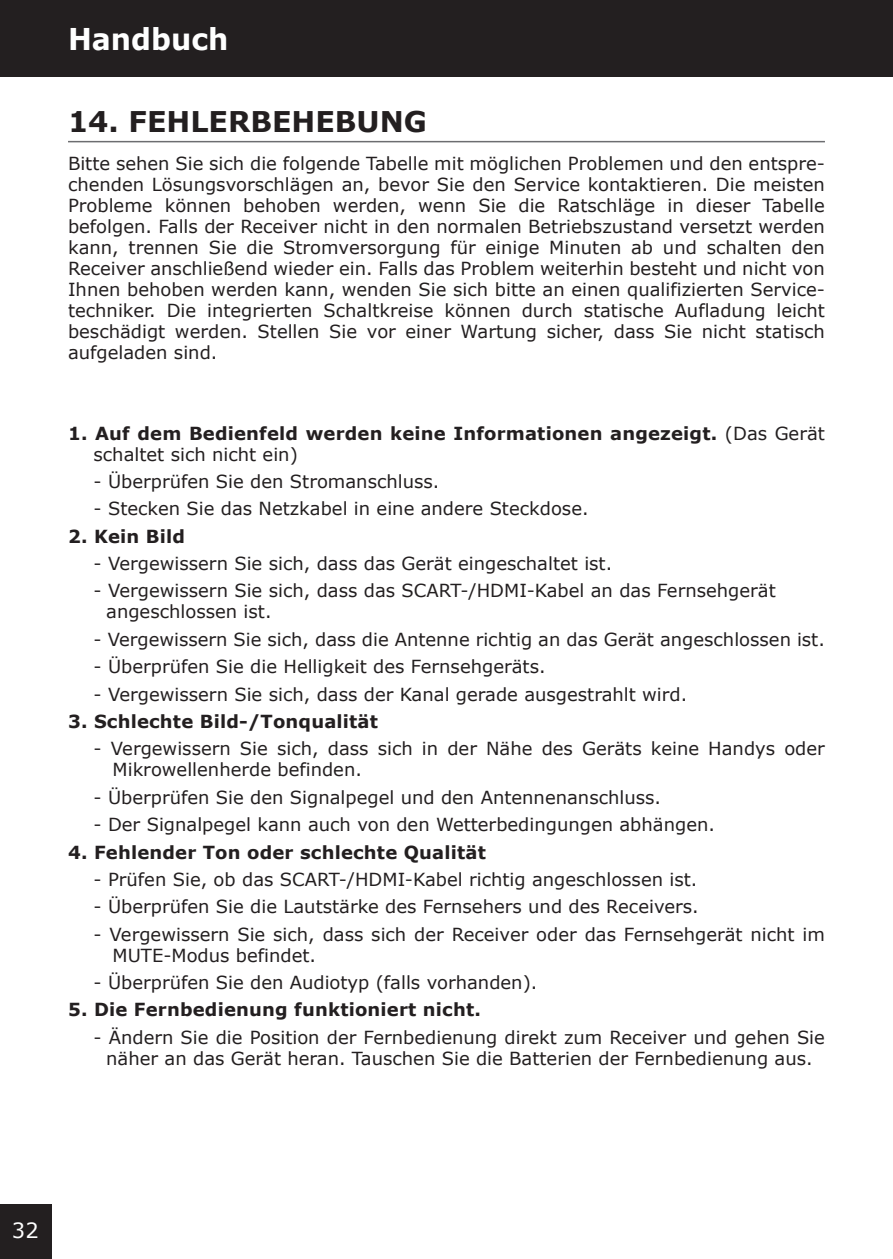
<style>
.page{position:relative;width:893px;height:1259px;background:#fff}
.page>*{position:absolute;margin:0;border:0;box-sizing:border-box;transform-origin:0 0}
.t1{font:700 30px "Verdana";color:#fff;scale:.95 1}
.Kapitel_Headline_Underline{font:700 28.5px "Verdana";color:#231f20}
.t2{font:21px "Verdana";color:#fff}
.Aufzählung{font:18px/21px "Verdana";color:#231f20}
.Aufzählung-2{font:700 18px/21px "Verdana";letter-spacing:.01em;color:#231f20}
.s1{font-weight:400}
</style>
<div class="page">
<div style="left:0;top:0;width:893px;height:77px;background:#231f20"></div>
<div style="left:0;top:1203px;width:52px;height:56px;background:#231f20"></div>
<hr style="left:68px;top:141px;width:757px;height:1px;background:#6c6d70">
<h1 class="t1" style="left:68px;top:19px;width:170px">Handbuch</h1>
<p class="Kapitel_Headline_Underline" style="left:68px;top:103px;width:360px">14. FEHLERBEHEBUNG</p>
<p class="Aufzählung" style="left:68px;top:154px;width:758px;text-align:justify">Bitte sehen Sie sich die folgende Tabelle mit möglichen Problemen und den entspre&shy;chenden Lösungsvorschlägen an, bevor Sie den Service kontaktieren. Die meisten Probleme können behoben werden, wenn Sie die Ratschläge in dieser Tabelle befolgen. Falls der Receiver nicht in den normalen Betriebszustand versetzt werden kann, trennen Sie die Stromversorgung für einige Minuten ab und schalten den Receiver anschließend wieder ein. Falls das Problem weiterhin besteht und nicht von Ihnen behoben werden kann, wenden Sie sich bitte an einen qualifizierten Service&shy;techniker. Die integrierten Schaltkreise können durch statische Aufladung leicht beschädigt werden. Stellen Sie vor einer Wartung sicher, dass Sie nicht statisch aufgeladen sind.</p>
<p class="Aufzählung-2" style="left:94px;top:422px;width:733px;text-indent:-26px">1. Auf dem Bedienfeld werden keine Informationen angezeigt. <span class="s1">(Das Gerät schaltet sich nicht ein)</span></p>
<p class="Aufzählung" style="left:94px;top:471px;width:347px">- Überprüfen Sie den Stromanschluss.</p>
<p class="Aufzählung" style="left:94px;top:498px;width:497px">- Stecken Sie das Netzkabel in eine andere Steckdose.</p>
<p class="Aufzählung-2" style="left:68px;top:526px;width:119px">2. Kein Bild</p>
<p class="Aufzählung" style="left:94px;top:553px;width:520px">- Vergewissern Sie sich, dass das Gerät eingeschaltet ist.</p>
<p class="Aufzählung" style="left:106px;top:580px;width:671px;text-indent:-13px">- Vergewissern Sie sich, dass das SCART-/HDMI-Kabel an das Fernsehgerät angeschlossen ist.</p>
<p class="Aufzählung" style="left:94px;top:629px;width:733px">- Vergewissern Sie sich, dass die Antenne richtig an das Gerät angeschlossen ist.</p>
<p class="Aufzählung" style="left:94px;top:656px;width:454px">- Überprüfen Sie die Helligkeit des Fernsehgeräts.</p>
<p class="Aufzählung" style="left:94px;top:684px;width:595px">- Vergewissern Sie sich, dass der Kanal gerade ausgestrahlt wird.</p>
<p class="Aufzählung-2" style="left:68px;top:711px;width:311px">3. Schlechte Bild-/Tonqualität</p>
<p class="Aufzählung" style="left:113px;top:738px;width:714px;text-indent:-19px">- Vergewissern Sie sich, dass sich in der Nähe des Geräts keine Handys oder<br>Mikrowellenherde befinden.</p>
<p class="Aufzählung" style="left:94px;top:787px;width:569px">- Überprüfen Sie den Signalpegel und den Antennenanschluss.</p>
<p class="Aufzählung" style="left:94px;top:814px;width:623px">- Der Signalpegel kann auch von den Wetterbedingungen abhängen.</p>
<p class="Aufzählung-2" style="left:68px;top:841px;width:419px">4. Fehlender Ton oder schlechte Qualität</p>
<p class="Aufzählung" style="left:94px;top:869px;width:605px">- Prüfen Sie, ob das SCART-/HDMI-Kabel richtig angeschlossen ist.</p>
<p class="Aufzählung" style="left:94px;top:896px;width:607px">- Überprüfen Sie die Lautstärke des Fernsehers und des Receivers.</p>
<p class="Aufzählung" style="left:113px;top:924px;width:714px;text-indent:-19px">- Vergewissern Sie sich, dass sich der Receiver oder das Fernsehgerät nicht im<br>MUTE-Modus befindet.</p>
<p class="Aufzählung" style="left:94px;top:972px;width:445px">- Überprüfen Sie den Audiotyp (falls vorhanden).</p>
<p class="Aufzählung-2" style="left:68px;top:999px;width:414px">5. Die Fernbedienung funktioniert nicht.</p>
<p class="Aufzählung" style="left:94px;top:1027px;width:733px;text-align:center">- Ändern Sie die Position der Fernbedienung direkt zum Receiver und gehen Sie näher an das Gerät heran. Tauschen Sie die Batterien der Fernbedienung aus.</p>
<p class="t2" style="left:12px;top:1217px;width:28px">32</p>
</div>
